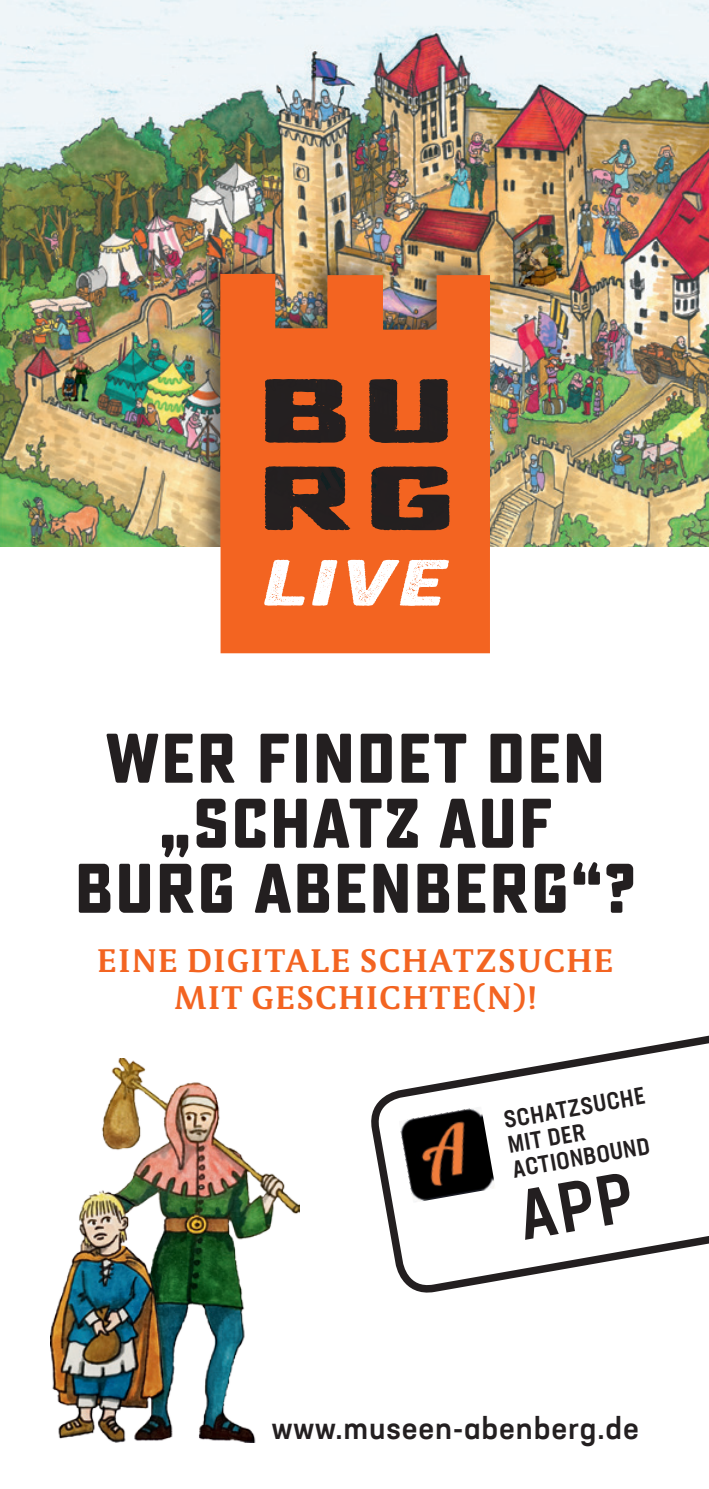
<style>
.page{position:relative;width:709px;height:1489px;background:#fff}
.page>*{position:absolute;margin:0;border:0;box-sizing:border-box;transform-origin:0 0}
.Titel_Head{font:700 70px/65px "Sucrose";letter-spacing:.01em;color:#231f20;text-align:center}
.Titel_Sub{font:700 30px/37.5px "Parable OT";letter-spacing:.025em;color:#f36421;text-align:center}
.t1{font:500 30px "Neusa Next Pro";letter-spacing:.03em;color:#231f20}
.t2{font:500 condensed 23.75px/25px "Neusa Next Pro";color:#231f20}
</style>
<div class="page">
<img style="left:0;top:0;width:709px;height:546px">
<div style="left:194px;top:251px;width:300px;height:295px;background:#231f20;opacity:.55"></div>
<svg style="left:220px;top:274px;width:270px;height:379px;background:#cc612f"></svg>
<img style="left:51px;top:1058px;width:249px;height:384px">
<svg style="left:371px;top:1035px;width:338px;height:258px"></svg>
<img style="left:399px;top:1106px;width:96px;height:96px">
<svg style="left:516px;top:1171px;width:118px;height:68px"></svg>
<p class="Titel_Head" style="left:74px;top:727px;width:563px">WER FINDET DEN „SCHATZ AUF<br>BURG ABENBERG“?</p>
<p class="Titel_Sub" style="left:97px;top:941px;width:518px">EINE DIGITALE SCHATZSUCHE<br>MIT GESCHICHTE(N)!</p>
<p class="t2" style="left:502px;top:1107px;width:144px;rotate:-10deg">SCHATZSUCHE<br>MIT DER<br>ACTIONBOUND</p>
<p class="t1" style="left:272px;top:1409px;width:368px">www.museen-abenberg.de</p>
</div>
